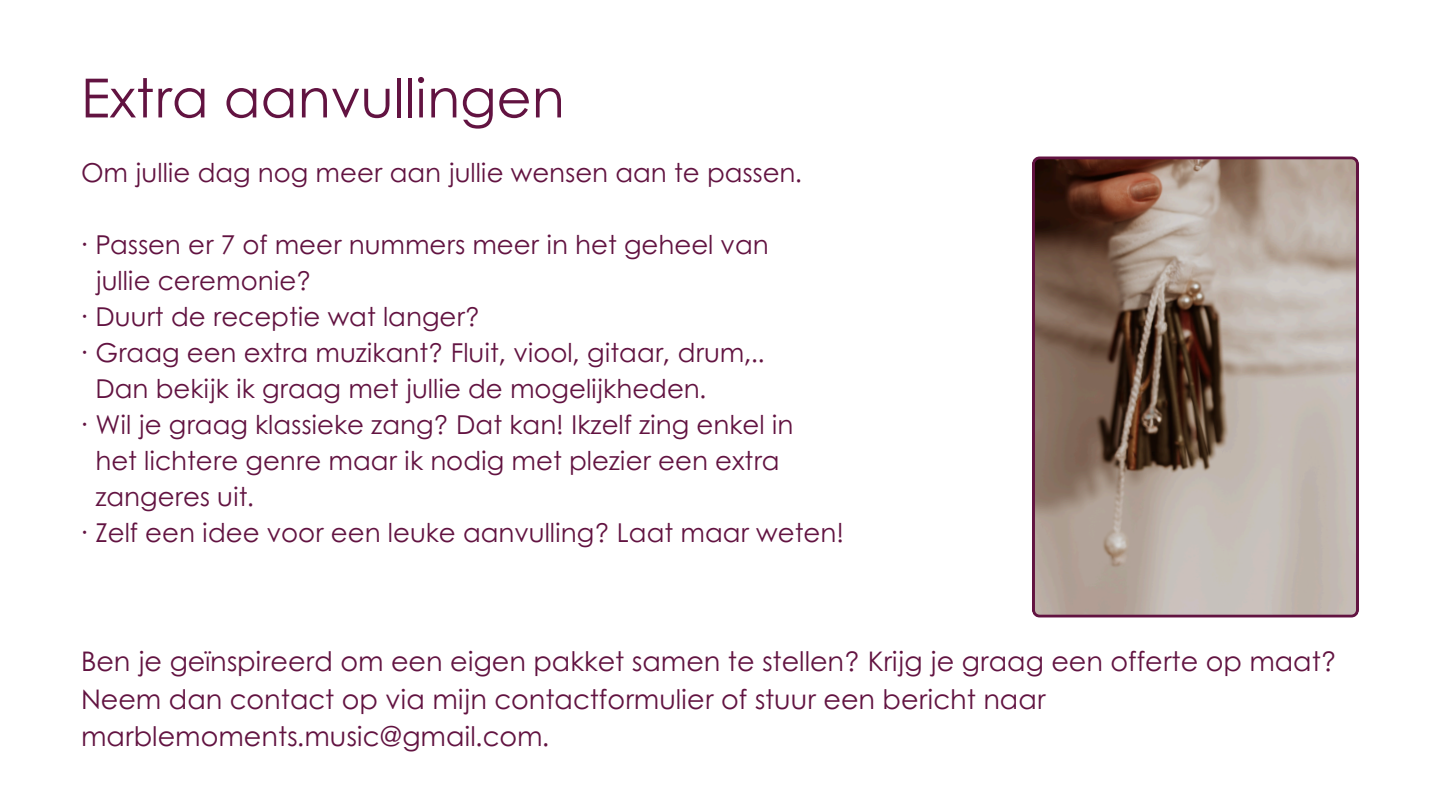
<style>
.page{position:relative;width:1440px;height:810px;background:#fff}
.page>*{position:absolute;margin:0;border:0;box-sizing:border-box;transform-origin:0 0}
.t1{font:54px "Century Gothic";color:#621341}
.t2{font:27px/37.5px "Century Gothic";color:#621341}
.t3{font:26px "Century Gothic";color:#621341}
</style>
<div class="page">
<svg style="left:1032px;top:156px;width:327px;height:462px;background:#9d8b81"></svg>
<p class="t1" style="left:81px;top:57px;width:485px">Extra aanvullingen</p>
<h1 class="t3" style="left:81px;top:153px;width:723px">Om jullie dag nog meer aan jullie wensen aan te passen.</h1>
<h2 class="t3" style="left:81px;top:225px;width:689px">· Passen er 7 of meer nummers meer in het geheel van</h2>
<h2 class="t3" style="left:95px;top:261px;width:218px">jullie ceremonie?</h2>
<h2 class="t3" style="left:81px;top:297px;width:401px">· Duurt de receptie wat langer?</h2>
<h2 class="t3" style="left:81px;top:333px;width:685px">· Graag een extra muzikant? Fluit, viool, gitaar, drum,..</h2>
<h2 class="t3" style="left:95px;top:369px;width:613px">Dan bekijk ik graag met jullie de mogelijkheden.</h2>
<h2 class="t3" style="left:81px;top:405px;width:714px">· Wil je graag klassieke zang? Dat kan! Ikzelf zing enkel in</h2>
<h2 class="t3" style="left:95px;top:441px;width:686px">het lichtere genre maar ik nodig met plezier een extra</h2>
<h2 class="t3" style="left:95px;top:477px;width:160px">zangeres uit.</h2>
<h2 class="t3" style="left:81px;top:513px;width:765px">· Zelf een idee voor een leuke aanvulling? Laat maar weten!</h2>
<p class="t2" style="left:81px;top:641px;width:1257px">Ben je geïnspireerd om een eigen pakket samen te stellen? Krijg je graag een offerte op maat?<br>Neem dan contact op via mijn contactformulier of stuur een bericht naar marblemoments.music@gmail.com.</p>
</div>
